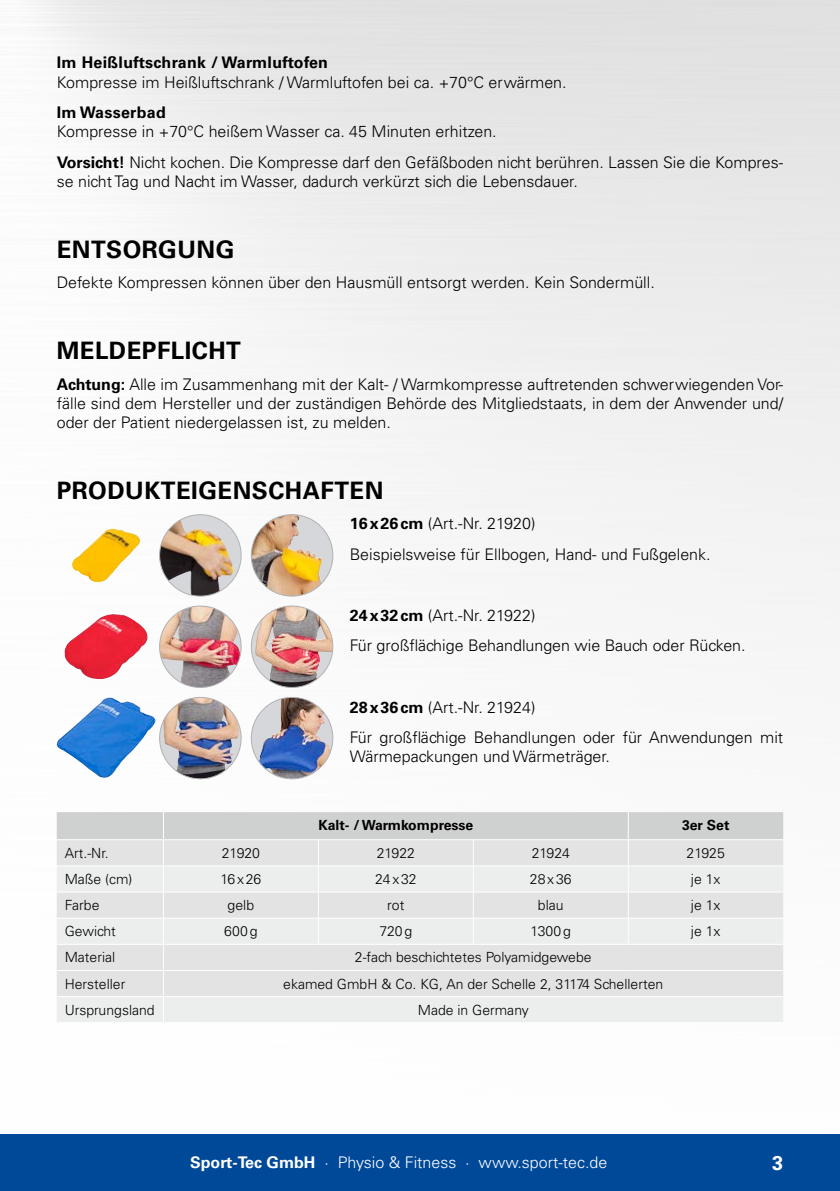
<style>
.page{position:relative;width:840px;height:1191px;background:#fff}
.page>*{position:absolute;margin:0;border:0;box-sizing:border-box;transform-origin:0 0}
.t1{font:700 24px "Univers LT Std";letter-spacing:.02em;color:#000}
.t2{font:700 20px "Univers LT Std";color:#fff}
.t3{font:300 16px/30.6px "Univers LT Std";color:#000}
.t4{font:300 16px "Univers LT Std";color:#fff}
.t5{font:700 16px "Univers LT Std";letter-spacing:.02em;color:#000}
.t6{font:300 14px "Univers LT Std";color:#000}
.t7{font:700 14px "Univers LT Std";color:#000}
.s1{font-weight:700}
</style>
<div class="page">
<div style="left:0;top:1134px;width:839px;height:57px;background:#004999"></div>
<svg style="left:57px;top:812px;width:725px;height:210px;background:#e4e5e5"></svg>
<hr style="left:57px;top:918px;width:106px;height:1px;background:#fff">
<hr style="left:163px;top:918px;width:155px;height:1px;background:#fff">
<hr style="left:318px;top:918px;width:155px;height:1px;background:#fff">
<hr style="left:473px;top:918px;width:155px;height:1px;background:#fff">
<hr style="left:628px;top:918px;width:154px;height:1px;background:#fff">
<div style="left:159px;top:514px;width:82px;height:82px;background:#d5d7da;border-radius:50%"></div>
<img style="left:159px;top:519px;width:74px;height:77px">
<div style="left:159px;top:514px;width:82px;height:82px;border:1px solid #b1b2b3;border-radius:50%"></div>
<div style="left:251px;top:514px;width:81px;height:82px;background:#d5d7da;border-radius:50%"></div>
<img style="left:251px;top:514px;width:71px;height:82px">
<div style="left:251px;top:514px;width:82px;height:82px;border:1px solid #b1b2b3;border-radius:50%"></div>
<img style="left:159px;top:606px;width:81px;height:81px">
<div style="left:159px;top:606px;width:82px;height:81px;border:1px solid #b1b2b3;border-radius:50%"></div>
<img style="left:255px;top:606px;width:77px;height:81px">
<div style="left:251px;top:606px;width:82px;height:81px;border:1px solid #b1b2b3;border-radius:50%"></div>
<img style="left:163px;top:697px;width:76px;height:82px">
<div style="left:159px;top:697px;width:82px;height:82px;border:1px solid #b1b2b3;border-radius:50%"></div>
<svg style="left:251px;top:697px;width:81px;height:82px"></svg>
<img style="left:258px;top:697px;width:73px;height:82px">
<div style="left:251px;top:697px;width:82px;height:82px;border:1px solid #b1b2b3;border-radius:50%"></div>
<img style="left:72px;top:528px;width:68px;height:55px">
<img style="left:64px;top:614px;width:84px;height:65px">
<img style="left:57px;top:697px;width:98px;height:81px">
<p class="t5" style="left:57px;top:54px;width:273px">Im Heißluftschrank / Warmluftofen</p>
<p class="t3" style="left:57px;top:66px;width:511px">Kompresse im Heißluftschrank / Warmluftofen bei ca. +70°C erwärmen.</p>
<p class="t5" style="left:57px;top:104px;width:111px">Im Wasserbad</p>
<p class="t3" style="left:57px;top:116px;width:727px">Kompresse in +70°C heißem Wasser ca. 45 Minuten erhitzen.<br><span class="s1">Vorsicht!</span> Nicht kochen. Die Kompresse darf den Gefäßboden nicht berühren. Lassen Sie die Kompres-</p>
<p class="t3" style="left:57px;top:166px;width:522px">se nicht Tag und Nacht im Wasser, dadurch verkürzt sich die Lebensdauer.</p>
<h1 class="t1" style="left:57px;top:236px;width:179px">ENTSORGUNG</h1>
<p class="t3" style="left:57px;top:267px;width:599px">Defekte Kompressen können über den Hausmüll entsorgt werden. Kein Sondermüll.</p>
<h1 class="t1" style="left:57px;top:337px;width:185px">MELDEPFLICHT</h1>
<p class="t3" style="left:57px;top:374px;width:727px;line-height:19.2px;text-align:justify"><span class="s1">Achtung:</span> Alle im Zusammenhang mit der Kalt- / Warmkompresse auftretenden schwerwiegenden Vor&shy;fälle sind dem Hersteller und der zuständigen Behörde des Mitgliedstaats, in dem der Anwender und/ oder der Patient niedergelassen ist, zu melden.</p>
<h1 class="t1" style="left:57px;top:477px;width:328px">PRODUKTEIGENSCHAFTEN</h1>
<p class="t3" style="left:349px;top:508px;width:362px"><span class="s1">16 x 26 cm</span> (Art.-Nr. 21920)<br>Beispielsweise für Ellbogen, Hand- und Fußgelenk.</p>
<p class="t3" style="left:349px;top:599px;width:397px"><span class="s1">24 x 32 cm</span> (Art.-Nr. 21922)<br>Für großflächige Behandlungen wie Bauch oder Rücken.</p>
<p class="t3" style="left:349px;top:691px;width:434px"><span class="s1">28 x 36 cm</span> (Art.-Nr. 21924)<br>Für großflächige Behandlungen oder für Anwendungen mit</p>
<p class="t3" style="left:349px;top:741px;width:261px">Wärmepackungen und Wärmeträger.</p>
<p class="t7" style="left:318px;top:817px;width:156px">Kalt- / Warmkompresse</p>
<p class="t7" style="left:681px;top:817px;width:49px">3er Set</p>
<p class="t6" style="left:65px;top:845px;width:46px">Art.-Nr.</p>
<p class="t6" style="left:222px;top:845px;width:40px">21920</p>
<p class="t6" style="left:376px;top:845px;width:40px">21922</p>
<p class="t6" style="left:531px;top:845px;width:40px">21924</p>
<p class="t6" style="left:686px;top:845px;width:40px">21925</p>
<p class="t6" style="left:65px;top:871px;width:69px">Maße (cm)</p>
<p class="t6" style="left:220px;top:871px;width:42px">16 x 26</p>
<p class="t6" style="left:375px;top:871px;width:43px">24 x 32</p>
<p class="t6" style="left:529px;top:871px;width:43px">28 x 36</p>
<p class="t6" style="left:690px;top:871px;width:31px">je 1x</p>
<p class="t6" style="left:65px;top:897px;width:36px">Farbe</p>
<p class="t6" style="left:227px;top:897px;width:28px">gelb</p>
<p class="t6" style="left:387px;top:897px;width:19px">rot</p>
<p class="t6" style="left:537px;top:897px;width:27px">blau</p>
<p class="t6" style="left:690px;top:897px;width:31px">je 1x</p>
<p class="t6" style="left:65px;top:923px;width:53px">Gewicht</p>
<p class="t6" style="left:224px;top:923px;width:35px">600 g</p>
<p class="t6" style="left:379px;top:923px;width:34px">720 g</p>
<p class="t6" style="left:530px;top:923px;width:42px">1300 g</p>
<p class="t6" style="left:690px;top:923px;width:31px">je 1x</p>
<p class="t6" style="left:65px;top:949px;width:52px">Material</p>
<p class="t6" style="left:355px;top:949px;width:238px">2-fach beschichtetes Polyamidgewebe</p>
<p class="t6" style="left:65px;top:975px;width:62px">Hersteller</p>
<p class="t6" style="left:283px;top:975px;width:381px">ekamed GmbH &amp; Co. KG, An der Schelle 2, 31174 Schellerten</p>
<p class="t6" style="left:65px;top:1001px;width:91px">Ursprungsland</p>
<p class="t6" style="left:417px;top:1001px;width:112px">Made in Germany</p>
<p class="t4" style="left:190px;top:1156px;width:418px"><span class="s1">Sport-Tec GmbH</span> ∙ Physio &amp; Fitness ∙ www.sport-tec.de</p>
<p class="t2" style="left:771px;top:1152px;width:13px">3</p>
</div>
